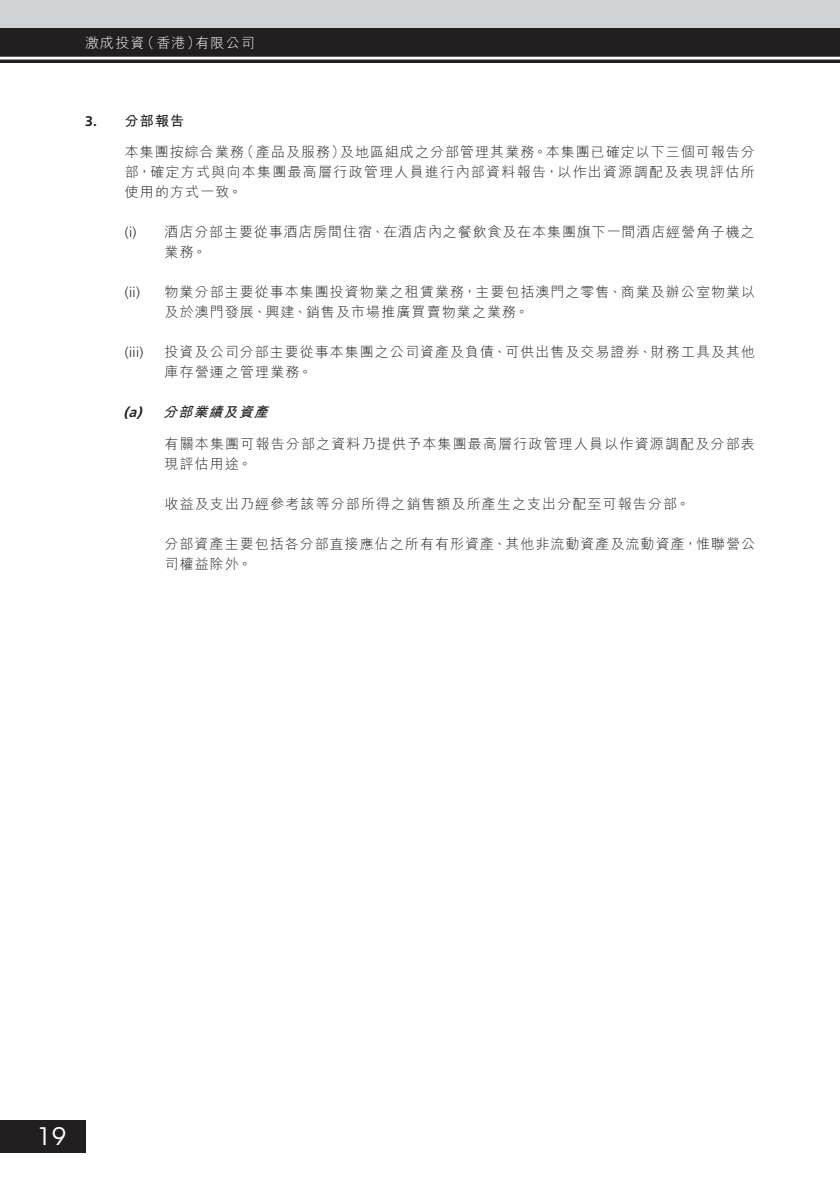
<style>
.page{position:relative;width:840px;height:1191px;background:#fff}
.page>*{position:absolute;margin:0;border:0;box-sizing:border-box;transform-origin:0 0}
.t1{font:24px "ITC Avant Garde Std";color:#fff}
.Notes{font:300 14px/20px "M Hei HK";letter-spacing:.07em;color:#231f20}
.Notes-2{font:300 14px/20px "M Hei HK";letter-spacing:.09em;color:#231f20}
.t2{font:300 14px "M Hei HK";letter-spacing:.08em;color:#fff}
.Notes-3{font:300 14px "Frutiger LT Std";color:#231f20}
.Notes_HD2{font:italic 700 14px "M Hei HK";color:#231f20}
.Notes_HD1{font:700 14px "M Hei HK";color:#231f20}
.Notes_HD2-2{font:italic 700 14px "Frutiger LT Std";color:#231f20}
.Notes_HD1-2{font:700 14px "Frutiger LT Std";color:#231f20}
</style>
<div class="page">
<div style="left:0;top:0;width:839px;height:42px;background:#d1d2d4"></div>
<div style="left:0;top:28px;width:839px;height:34px;background:#231f20"></div>
<hr style="left:0;top:57px;width:839px;height:2px;background:#fff">
<div style="left:0;top:1120px;width:85px;height:32px;background:#231f20"></div>
<p class="t2" style="left:141px;top:36px;width:61px">（香港）</p>
<p class="t2" style="left:85px;top:36px;width:61px">激成投資</p>
<p class="t2" style="left:195px;top:36px;width:61px">有限公司</p>
<p class="Notes_HD1-2" style="left:85px;top:113px;width:14px">3.</p>
<p class="Notes_HD1" style="left:125px;top:111px;width:61px">分部報告</p>
<p class="Notes" style="left:240px;top:142px;width:106px">（產品及服務）</p>
<p class="Notes-2" style="left:125px;top:142px;width:631px">本集團按綜合業務<br>部，確定方式與向本集團最高層行政管理人員進行內部資料報告，以作出資源調配及表現評估所使用的方式一致。</p>
<p class="Notes" style="left:164px;top:222px;width:591px">酒店分部主要從事酒店房間住宿、在酒店內之餐飲食及在本集團旗下一間酒店經營角子機之</p>
<p class="Notes" style="left:340px;top:142px;width:416px">及地區組成之分部管理其業務。本集團已確定以下三個可報告分</p>
<p class="Notes-3" style="left:125px;top:224px;width:13px">)i(</p>
<p class="Notes-3" style="left:125px;top:284px;width:17px">)i i(</p>
<p class="Notes-3" style="left:125px;top:344px;width:20px">(iii)</p>
<p class="Notes_HD2-2" style="left:123px;top:404px;width:24px">)a(</p>
<p class="Notes" style="left:164px;top:242px;width:43px">業務。</p>
<p class="Notes" style="left:164px;top:282px;width:591px">物業分部主要從事本集團投資物業之租賃業務，主要包括澳門之零售、商業及辦公室物業以</p>
<p class="Notes" style="left:164px;top:302px;width:365px">及於澳門發展、興建、銷售及市場推廣買賣物業之業務。</p>
<p class="Notes" style="left:164px;top:342px;width:591px">投資及公司分部主要從事本集團之公司資產及負債、可供出售及交易證券、財務工具及其他</p>
<p class="Notes" style="left:164px;top:362px;width:149px">庫存營運之管理業務。</p>
<p class="Notes_HD2" style="left:163px;top:402px;width:111px">分部業績及資產</p>
<p class="Notes" style="left:164px;top:433px;width:591px">有關本集團可報告分部之資料乃提供予本集團最高層行政管理人員以作資源調配及分部表現評估用途。</p>
<p class="Notes" style="left:164px;top:493px;width:526px">收益及支出乃經參考該等分部所得之銷售額及所產生之支出分配至可報告分部。</p>
<p class="Notes" style="left:164px;top:533px;width:591px">分部資產主要包括各分部直接應佔之所有有形資產、其他非流動資產及流動資產，惟聯營公司權益除外。</p>
<h1 class="t1" style="left:37px;top:1121px;width:30px">19</h1>
</div>
